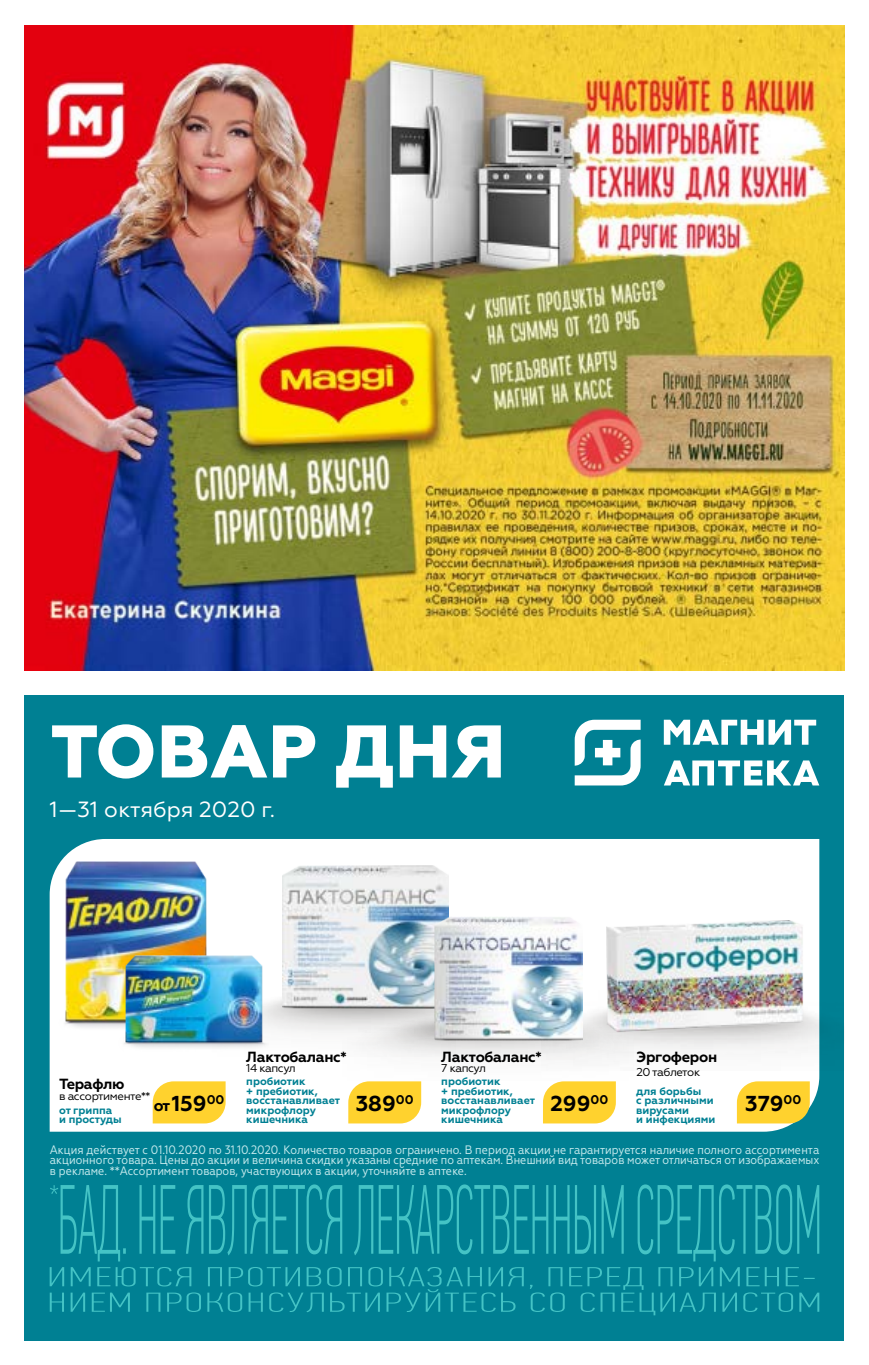
<style>
.page{position:relative;width:869px;height:1365px;background:#fff}
.page>*{position:absolute;margin:0;border:0;box-sizing:border-box;transform-origin:0 0}
.t1{font:800 74.38px "Geometria";color:#fff}
.t2{font:22.05px "Geometria";color:#fff}
.t3{font:700 21.53px "Geometria";color:#000}
.t4{font:700 14.7px "Geometria";letter-spacing:-.02em;color:#000}
.t5{font:12.25px/10.5px "Geometria Narrow";color:#c4e9ec;text-align:justify}
.t6{font:11.38px "Geometria";letter-spacing:-.04em;color:#000}
.t7{font:700 10.85px/9.6px "Geometria";color:#008093}
.s1{font-size:15.75px}
</style>
<div class="page">
<img style="left:25px;top:25px;width:818px;height:645px">
<div style="left:25px;top:694px;width:818px;height:645px;background:#008093"></div>
<div style="left:50px;top:839px;width:769px;height:292px;background:#fff"></div>
<img style="left:49px;top:861px;width:176px;height:172px">
<img style="left:212px;top:972px;width:130px;height:83px">
<img style="left:342px;top:1008px;width:291px;height:71px">
<img style="left:541px;top:979px;width:280px;height:91px">
<img style="left:282px;top:865px;width:166px;height:143px">
<svg style="left:50px;top:1267px;width:769px;height:48px"></svg>
<img style="left:116px;top:955px;width:158px;height:97px">
<img style="left:604px;top:917px;width:199px;height:117px">
<svg style="left:60px;top:1184px;width:759px;height:77px"></svg>
<svg style="left:50px;top:1185px;width:8px;height:8px"></svg>
<img style="left:434px;top:916px;width:148px;height:124px">
<svg style="left:348px;top:1081px;width:73px;height:42px;background:#ffd53c"></svg>
<svg style="left:542px;top:1081px;width:73px;height:42px;background:#ffd53e"></svg>
<svg style="left:736px;top:1081px;width:73px;height:42px;background:#f8d23b"></svg>
<svg style="left:153px;top:1081px;width:72px;height:42px;background:#ffd43b"></svg>
<svg style="left:663px;top:719px;width:152px;height:25px"></svg>
<svg style="left:664px;top:760px;width:155px;height:25px"></svg>
<svg style="left:574px;top:719px;width:66px;height:66px"></svg>
<p class="t1" style="left:50px;top:707px;width:457px">ТОВАР ДНЯ</p>
<p class="t2" style="left:50px;top:796px;width:227px">1—31 октября 2020 г.</p>
<p class="t4" style="left:59px;top:1075px;width:67px">Терафлю</p>
<p class="t6" style="left:59px;top:1089px;width:93px">в ассортименте**</p>
<p class="t3" style="left:154px;top:1090px;width:72px"><span class="s1">от</span> 159<sup>00</sup></p>
<p class="t7" style="left:59px;top:1105px;width:64px">от гриппа и простуды</p>
<p class="t4" style="left:246px;top:1048px;width:102px">Лактобаланс*</p>
<p class="t6" style="left:246px;top:1061px;width:51px">14 капсул</p>
<p class="t7" style="left:246px;top:1076px;width:95px">пробиотик<br>+ пребиотик, восстанавливает микрофлору кишечника</p>
<p class="t7" style="left:441px;top:1076px;width:95px">пробиотик<br>+ пребиотик, восстанавливает микрофлору кишечника</p>
<p class="t4" style="left:441px;top:1048px;width:102px">Лактобаланс*</p>
<p class="t6" style="left:441px;top:1061px;width:46px">7 капсул</p>
<p class="t4" style="left:636px;top:1048px;width:82px">Эргоферон</p>
<p class="t6" style="left:636px;top:1065px;width:65px">20 таблеток</p>
<p class="t7" style="left:635px;top:1085px;width:81px">для борьбы<br>с различными вирусами<br>и инфекциями</p>
<p class="t3" style="left:355px;top:1090px;width:59px">389<sup>00</sup></p>
<p class="t3" style="left:550px;top:1090px;width:59px">299<sup>00</sup></p>
<p class="t3" style="left:745px;top:1090px;width:58px">379<sup>00</sup></p>
<p class="t5" style="left:50px;top:1144px;width:770px">Акция действует с 01.10.2020 по 31.10.2020. Количество товаров ограничено. В период акции не гарантируется наличие полного ассортимента акционного товара. Цены до акции и величина скидки указаны средние по аптекам. Внешний вид товаров может отличаться от изображаемых в рекламе. **Ассортимент товаров, участвующих в акции, уточняйте в аптеке.</p>
</div>
